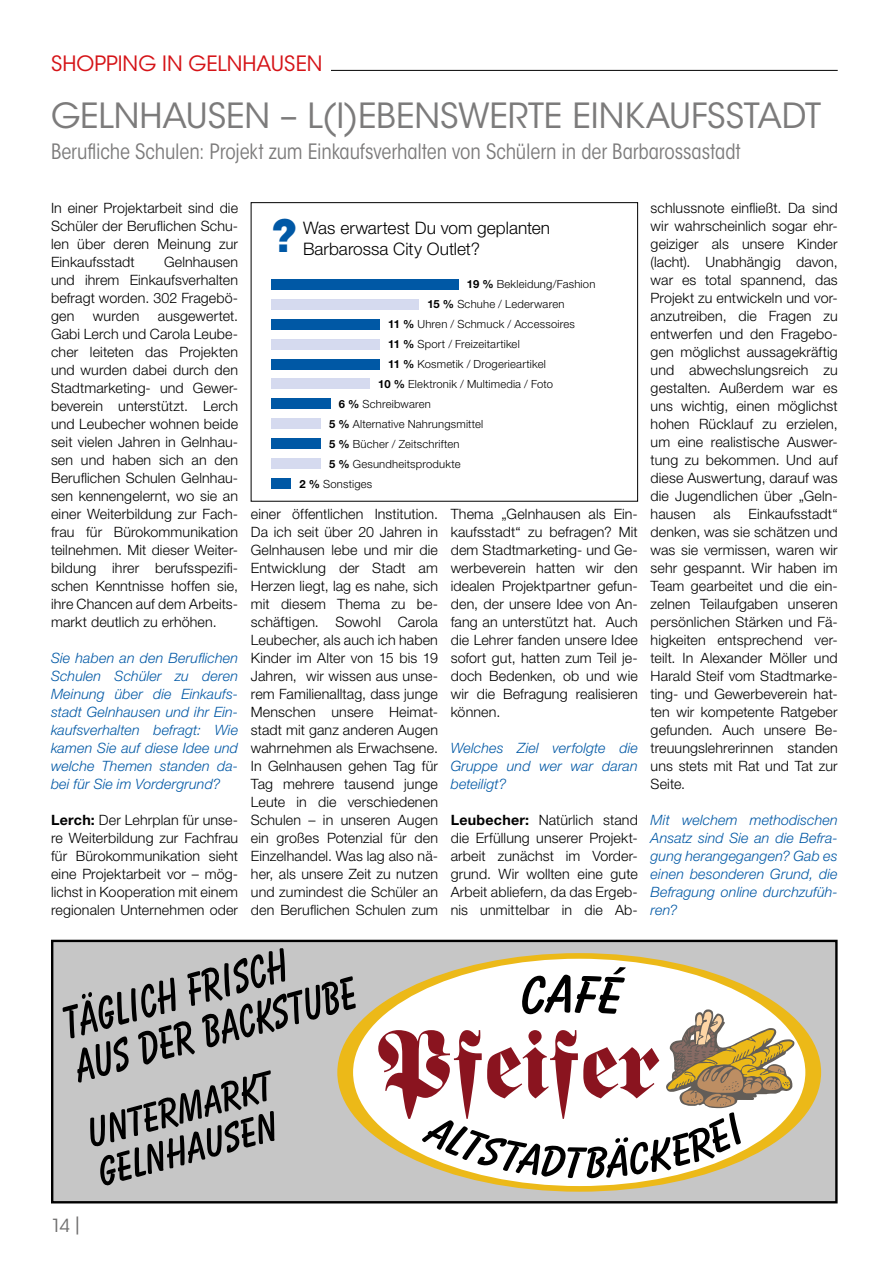
<style>
.page{position:relative;width:893px;height:1263px;background:#fff}
.page>*{position:absolute;margin:0;border:0;box-sizing:border-box;transform-origin:0 0}
.t1{font:700 54px "Balloon BT";color:#000;scale:1.15 1}
.t2{font:700 46.65px/44.7px "Balloon BT";color:#000;scale:.89 1}
.t3{font:700 41.55px/40.3px "Balloon BT";color:#000}
.t4{font:34.5px "ITC Avant Garde Std";letter-spacing:-.005em;color:#7c7b7b}
.t5{font:condensed 21px "ITC Avant Garde Std";letter-spacing:-.005em;color:#7c7b7b}
.t6{font:21px "ITC Avant Garde Std";color:#d51317}
.t7{font:18px "ITC Avant Garde Std";color:#706f6f}
.t8{font:300 17.25px/21px "Helvetica Neue LT Std";color:#000}
.t9{font:300 14.25px/18px "Helvetica Neue LT Std";letter-spacing:.01em;color:#000;text-align:justify}
.t10{font:italic 300 14.25px/18px "Helvetica Neue LT Std";letter-spacing:.01em;color:#0058a5;text-align:justify}
.t11{font:300 11.25px/20px "Helvetica Neue LT Std";letter-spacing:.015em;color:#000}
.s1{font-family:"ITC Avant Garde Std";font-weight:700;font-size:44.25px;color:#0058a5}
.s2{font-weight:700}
</style>
<div class="page">
<hr style="left:51px;top:70px;width:787px;height:1px;background:#000">
<div style="left:51px;top:55px;width:280px;height:16px;background:#fff"></div>
<div style="left:251px;top:202px;width:387px;height:299px;border:1px solid #000"></div>
<div style="left:271px;top:279px;width:187px;height:10px;background:#0058a5"></div>
<div style="left:271px;top:379px;width:99px;height:10px;background:#d5daef"></div>
<div style="left:271px;top:299px;width:148px;height:10px;background:#d5daef"></div>
<div style="left:271px;top:399px;width:59px;height:10px;background:#0058a5"></div>
<div style="left:271px;top:319px;width:109px;height:10px;background:#0058a5"></div>
<div style="left:271px;top:418px;width:50px;height:11px;background:#d5daef"></div>
<div style="left:271px;top:339px;width:109px;height:10px;background:#d5daef"></div>
<div style="left:271px;top:438px;width:50px;height:11px;background:#0058a5"></div>
<div style="left:271px;top:359px;width:109px;height:10px;background:#0058a5"></div>
<div style="left:271px;top:458px;width:50px;height:11px;background:#d5daef"></div>
<div style="left:271px;top:478px;width:20px;height:11px;background:#0058a5"></div>
<div style="left:52px;top:941px;width:784px;height:261px;background:#c6c6c6"></div>
<div style="left:51px;top:940px;width:787px;height:263px;border:2px solid #000"></div>
<div style="left:337px;top:953px;width:484px;height:239px;background:#ecb918;border-radius:50%"></div>
<div style="left:353px;top:959px;width:452px;height:227px;background:#fff;border-radius:50%"></div>
<svg style="left:378px;top:966px;width:416px;height:212px"></svg>
<h3 class="t6" style="left:51px;top:50px;width:273px">SHOPPING IN GELNHAUSEN</h3>
<h3 class="t4" style="left:51px;top:94px;width:771px">GELNHAUSEN – L(I)EBENSWERTE EINKAUFSSTADT</h3>
<h3 class="t5" style="left:51px;top:139px;width:691px">Berufliche Schulen: Projekt zum Einkaufsverhalten von Schülern in der Barbarossastadt</h3>
<p class="t9" style="left:51px;top:199px;width:189px">In einer Projektarbeit sind die Schüler der Beruflichen Schu&shy;len über deren Meinung zur Einkaufsstadt</p>
<p class="t9" style="left:651px;top:198px;width:189px">schlussnote einfließt. Da sind wir wahrscheinlich sogar ehr&shy;geiziger als unsere Kinder (lacht). Unabhängig davon, war es total spannend, das Projekt zu entwickeln und vor&shy;anzutreiben, die Fragen zu entwerfen und den Fragebo&shy;gen möglichst aussagekräftig und abwechslungsreich zu gestalten. Außerdem war es uns wichtig, einen möglichst hohen Rücklauf zu erzielen, um eine realistische Auswer&shy;tung zu bekommen. Und auf diese Auswertung, darauf was die Jugendlichen über „Geln&shy;hausen als Einkaufsstadt“ denken, was sie schätzen und was sie vermissen, waren wir sehr gespannt. Wir haben im Team gearbeitet und die ein&shy;zelnen Teilaufgaben unseren persönlichen Stärken und Fä&shy;higkeiten entsprechend ver&shy;teilt. In Alexander Möller und Harald Steif vom Stadtmarke&shy;ting- und Gewerbeverein hat&shy;ten wir kompetente Ratgeber gefunden. Auch unsere Be&shy;treuungslehrerinnen standen uns stets mit Rat und Tat zur Seite.</p>
<p class="t10" style="left:651px;top:811px;width:189px">Mit welchem methodischen Ansatz sind Sie an die Befra&shy;gung herangegangen? Gab es einen besonderen Grund, die Befragung online durchzufüh&shy;ren?</p>
<p class="t8" style="left:303px;top:217px;width:249px;text-indent:-32px"><span class="s1">?</span> Was erwartest Du vom geplanten<br>Barbarossa City Outlet?</p>
<p class="t11" style="left:467px;top:274px;width:130px"><span class="s2">19 %</span> Bekleidung/Fashion</p>
<p class="t9" style="left:51px;top:253px;width:189px;text-indent:113px">Gelnhausen und ihrem Einkaufsverhalten befragt worden. 302 Fragebö&shy;gen</p>
<p class="t11" style="left:427px;top:294px;width:138px"><span class="s2">15 %</span> Schuhe / Lederwaren</p>
<p class="t9" style="left:93px;top:307px;width:48px">wurden</p>
<p class="t9" style="left:51px;top:307px;width:189px;text-indent:107px">ausgewertet.<br>Gabi Lerch und Carola Leube&shy;cher leiteten das Projekten und wurden dabei durch den Stadtmarketing- und Gewer&shy;beverein unterstützt. Lerch und Leubecher wohnen beide seit vielen Jahren in Gelnhau&shy;sen und haben sich an den Beruflichen Schulen Gelnhau&shy;sen kennengelernt, wo sie an einer Weiterbildung zur Fach&shy;frau für Bürokommunikation teilnehmen. Mit dieser Weiter&shy;bildung ihrer berufsspezifi&shy;schen Kenntnisse hoffen sie, ihre Chancen auf dem Arbeits&shy;markt deutlich zu erhöhen.</p>
<p class="t10" style="left:51px;top:649px;width:189px">Sie haben an den Beruflichen Schulen Schüler zu deren Meinung über die Einkaufs&shy;stadt Gelnhausen und ihr Ein&shy;kaufsverhalten befragt: Wie kamen Sie auf diese Idee und welche Themen standen da&shy;bei für Sie im Vordergrund?</p>
<p class="t9" style="left:51px;top:811px;width:189px"><span class="s2">Lerch:</span> Der Lehrplan für unse&shy;re Weiterbildung zur Fachfrau für Bürokommunikation sieht eine Projektarbeit vor – mög&shy;lichst in Kooperation mit einem regionalen Unternehmen oder</p>
<p class="t11" style="left:388px;top:314px;width:188px"><span class="s2">11 %</span> Uhren / Schmuck / Accessoires</p>
<p class="t11" style="left:388px;top:334px;width:133px"><span class="s2">11 %</span> Sport / Freizeitartikel</p>
<p class="t11" style="left:388px;top:354px;width:159px"><span class="s2">11 %</span> Kosmetik / Drogerieartikel</p>
<p class="t11" style="left:378px;top:373px;width:176px"><span class="s2">10 %</span> Elektronik / Multimedia / Foto</p>
<p class="t11" style="left:339px;top:393px;width:93px"><span class="s2">6 %</span> Schreibwaren</p>
<p class="t11" style="left:329px;top:413px;width:156px"><span class="s2">5 %</span> Alternative Nahrungsmittel</p>
<p class="t11" style="left:329px;top:433px;width:132px"><span class="s2">5 %</span> Bücher / Zeitschriften</p>
<p class="t11" style="left:299px;top:453px;width:163px;text-indent:30px"><span class="s2">5 %</span> Gesundheitsprodukte<br><span class="s2">2 %</span> Sonstiges</p>
<p class="t9" style="left:251px;top:505px;width:189px">einer öffentlichen Institution.<br>Da ich seit über 20 Jahren in Gelnhausen lebe und mir die Entwicklung der Stadt am Herzen liegt, lag es nahe, sich mit diesem Thema zu be&shy;schäftigen. Sowohl Carola Leubecher, als auch ich haben Kinder im Alter von 15 bis 19<br>Jahren, wir wissen aus unse&shy;rem Familienalltag, dass junge Menschen unsere Heimat&shy;stadt mit ganz anderen Augen wahrnehmen als Erwachsene.<br>In Gelnhausen gehen Tag für Tag mehrere tausend junge Leute in die verschiedenen Schulen – in unseren Augen ein großes Potenzial für den Einzelhandel. Was lag also nä&shy;her, als unsere Zeit zu nutzen und zumindest die Schüler an den Beruflichen Schulen zum</p>
<p class="t9" style="left:451px;top:505px;width:189px">Thema „Gelnhausen als Ein&shy;kaufsstadt“ zu befragen? Mit dem Stadtmarketing- und Ge&shy;werbeverein hatten wir den idealen Projektpartner gefun&shy;den, der unsere Idee von An&shy;fang an unterstützt hat. Auch die Lehrer fanden unsere Idee sofort gut, hatten zum Teil je&shy;doch Bedenken, ob und wie wir die Befragung realisieren können.</p>
<p class="t10" style="left:451px;top:739px;width:189px">Welches Ziel verfolgte die Gruppe und wer war daran beteiligt?</p>
<p class="t9" style="left:451px;top:810px;width:189px"><span class="s2">Leubecher:</span> Natürlich stand die Erfüllung unserer Projekt&shy;arbeit zunächst im Vorder&shy;grund. Wir wollten eine gute Arbeit abliefern, da das Ergeb&shy;nis unmittelbar in die Ab-</p>
<h2 class="t2" style="left:58px;top:1001px;width:327px;rotate:-15deg">Täglich Frisch aus der Backstube</h2>
<h3 class="t3" style="left:83px;top:1114px;width:191px;rotate:-15deg">UNTERMARKT<br>GELNHAUSEN</h3>
<p class="t7" style="left:51px;top:1214px;width:33px">14|</p>
<h1 class="t1" style="left:547px;top:962px;width:26px">A</h1>
</div>
